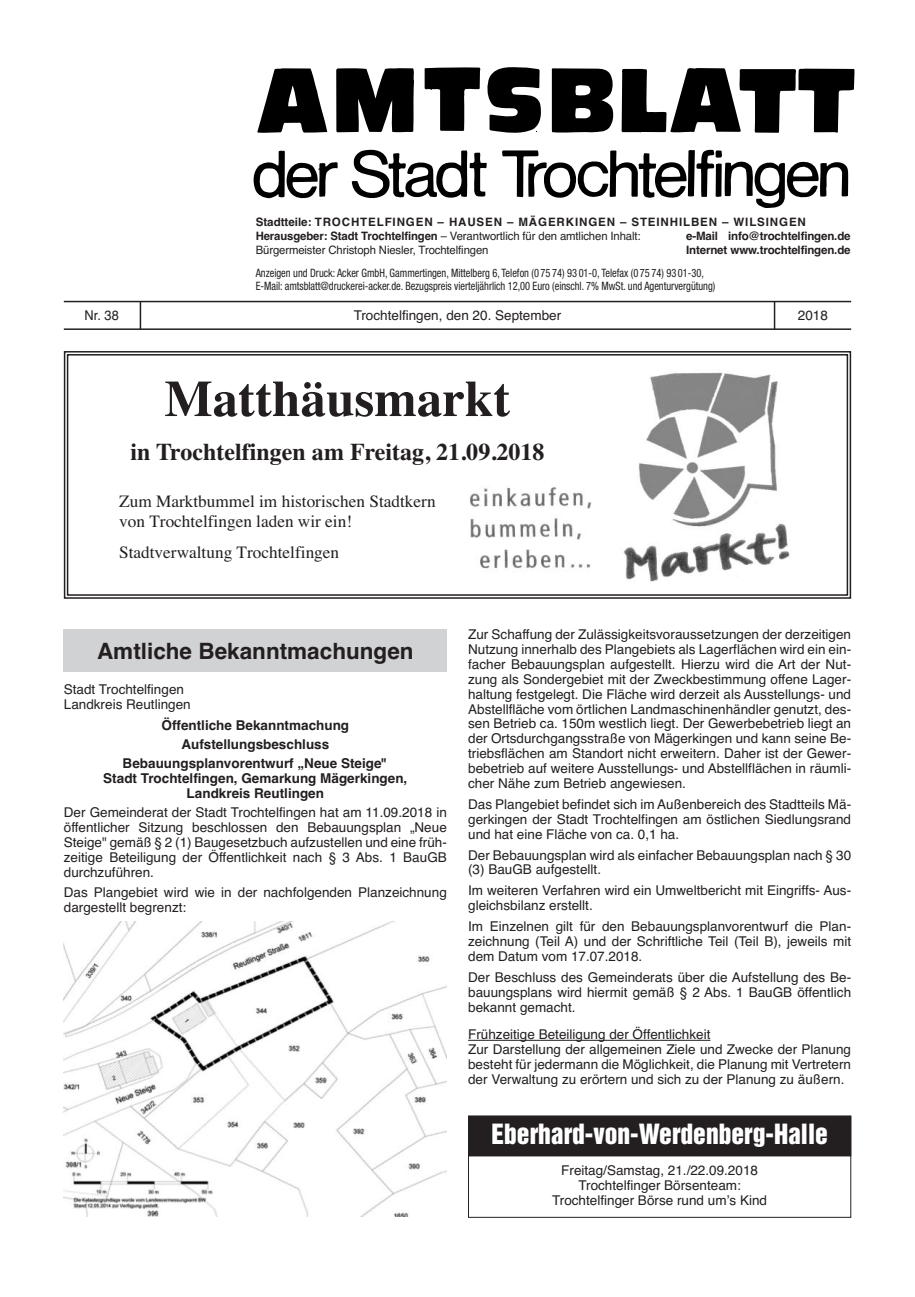
<style>
.page{position:relative;width:915px;height:1297px;background:#fff}
.page>*{position:absolute;margin:0;border:0;box-sizing:border-box;transform-origin:0 0}
.t1{font:700 51px "Times";color:#231f20}
.t2{font:25.5px "Helvetica Inserat";color:#fff}
.t3{font:700 24px "Times";color:#231f20}
.t4{font:700 22.5px "Helvetica";color:#231f20}
.t5{font:17.25px/19.5px "Times";color:#231f20}
.t6{font:13.5px/14.9px "Helvetica";color:#231f20}
.t7{font:700 13.5px/19.2px "Helvetica";color:#231f20;text-align:center}
.t8{font:13.5px "Helvetica";color:#231f20;scale:.95 1}
.t9{font:condensed 11.55px/13.5px "Helvetica Neue";color:#231f20;scale:.9 1}
.t10{font:700 11.55px/13.8px "Helvetica";letter-spacing:.075em;color:#231f20}
.t11{font:700 11.55px/13.8px "Helvetica";color:#231f20}
.s1{font-weight:400}
</style>
<div class="page">
<div style="left:64px;top:629px;width:382px;height:42px;background:#d1d2d4"></div>
<hr style="left:64px;top:301px;width:786px;height:1px;background:#231f20">
<hr style="left:64px;top:328px;width:786px;height:2px;background:#231f20">
<svg style="left:140px;top:302px;width:1px;height:26px"></svg>
<hr style="left:773px;top:302px;width:2px;height:27px;background:#231f20">
<svg style="left:424px;top:67px;width:56px;height:64px"></svg>
<svg style="left:336px;top:68px;width:78px;height:65px;background:#262626"></svg>
<svg style="left:621px;top:68px;width:233px;height:65px"></svg>
<svg style="left:257px;top:68px;width:70px;height:65px"></svg>
<svg style="left:551px;top:68px;width:62px;height:65px;background:#252525"></svg>
<svg style="left:487px;top:67px;width:54px;height:66px"></svg>
<svg style="left:502px;top:149px;width:346px;height:59px"></svg>
<svg style="left:253px;top:150px;width:85px;height:49px"></svg>
<svg style="left:352px;top:149px;width:135px;height:50px"></svg>
<hr style="left:468px;top:1040px;width:242px;height:1px;background:#231f20">
<div style="left:64px;top:351px;width:786px;height:248px;border:2px solid #231f20"></div>
<div style="left:67px;top:354px;width:780px;height:242px;border:2px solid #231f20"></div>
<img style="left:623px;top:372px;width:167px;height:210px">
<img style="left:470px;top:487px;width:122px;height:82px">
<img style="left:64px;top:921px;width:382px;height:296px">
<div style="left:468px;top:1116px;width:382px;height:102px;border:1px solid #231f20"></div>
<div style="left:468px;top:1116px;width:382px;height:39px;background:#231f20"></div>
<div style="left:468px;top:1116px;width:382px;height:40px;border:1px solid #231f20"></div>
<p class="t10" style="left:255px;top:216px;width:551px">Stadtteile: TROCHTELFINGEN – HAUSEN – MÄGERKINGEN – STEINHILBEN – WILSINGEN<br>Herausgeber: Stadt Trochtelfingen <span class="s1">– Verantwortlich für den amtlichen Inhalt:<br>Bürgermeister Christoph Niesler, Trochtelfingen</span></p>
<p class="t9" style="left:255px;top:267px;width:512px">Anzeigen und Druck: Acker GmbH, Gammertingen, Mittelberg 6, Telefon (0 75 74) 93 01-0, Telefax (0 75 74) 93 01-30,<br>E-Mail: amtsblatt@druckerei-acker.de. Bezugspreis vierteljährlich 12,00 Euro (einschl. 7% MwSt. und Agenturvergütung)</p>
<p class="t11" style="left:686px;top:229px;width:166px">e-Mail info@trochtelfingen.de<br>Internet www.trochtelfingen.de</p>
<p class="t8" style="left:85px;top:308px;width:38px">Nr. 38</p>
<p class="t6" style="left:353px;top:308px;width:209px">Trochtelfingen, den 20. September</p>
<p class="t6" style="left:797px;top:308px;width:32px">2018</p>
<h1 class="t1" style="left:164px;top:369px;width:347px">Matthäusmarkt</h1>
<h3 class="t3" style="left:130px;top:437px;width:415px">in Trochtelfingen am Freitag, 21.09.2018</h3>
<p class="t5" style="left:119px;top:491px;width:318px">Zum Marktbummel im historischen Stadtkern von Trochtelfingen laden wir ein!</p>
<p class="t5" style="left:119px;top:542px;width:221px">Stadtverwaltung Trochtelfingen</p>
<h3 class="t4" style="left:97px;top:638px;width:318px">Amtliche Bekanntmachungen</h3>
<p class="t6" style="left:64px;top:682px;width:128px">Stadt Trochtelfingen<br>Landkreis Reutlingen</p>
<p class="t7" style="left:123px;top:715px;width:267px">Öffentliche Bekanntmachung<br>Aufstellungsbeschluss<br>Bebauungsplanvorentwurf „Neue Steige"</p>
<p class="t7" style="left:103px;top:771px;width:305px;line-height:14.9px">Stadt Trochtelfingen, Gemarkung Mägerkingen,<br>Landkreis Reutlingen</p>
<p class="t6" style="left:64px;top:805px;width:384px;text-align:justify">Der Gemeinderat der Stadt Trochtelfingen hat am 11.09.2018 in öffentlicher Sitzung beschlossen den Bebauungsplan „Neue Steige" gemäß § 2 (1) Baugesetzbuch aufzustellen und eine früh&shy;zeitige Beteiligung der Öffentlichkeit nach § 3 Abs. 1 BauGB durchzuführen.</p>
<p class="t6" style="left:64px;top:885px;width:384px">Das Plangebiet wird wie in der nachfolgenden Planzeichnung dargestellt begrenzt:</p>
<p class="t6" style="left:468px;top:627px;width:384px;text-align:justify">Zur Schaffung der Zulässigkeitsvoraussetzungen der derzeitigen Nutzung innerhalb des Plangebiets als Lagerflächen wird ein ein&shy;facher Bebauungsplan aufgestellt. Hierzu wird die Art der Nut&shy;zung als Sondergebiet mit der Zweckbestimmung offene Lager&shy;haltung festgelegt. Die Fläche wird derzeit als Ausstellungs- und Abstellfläche vom örtlichen Landmaschinenhändler genutzt, des&shy;sen Betrieb ca. 150m westlich liegt. Der Gewerbebetrieb liegt an der Ortsdurchgangsstraße von Mägerkingen und kann seine Be&shy;triebsflächen am Standort nicht erweitern. Daher ist der Gewer&shy;bebetrieb auf weitere Ausstellungs- und Abstellflächen in räumli&shy;cher Nähe zum Betrieb angewiesen.</p>
<p class="t6" style="left:468px;top:797px;width:384px;text-align:justify">Das Plangebiet befindet sich im Außenbereich des Stadtteils Mä&shy;gerkingen der Stadt Trochtelfingen am östlichen Siedlungsrand und hat eine Fläche von ca. 0,1 ha.</p>
<p class="t6" style="left:468px;top:847px;width:384px">Der Bebauungsplan wird als einfacher Bebauungsplan nach § 30 (3) BauGB aufgestellt.</p>
<p class="t6" style="left:468px;top:883px;width:384px">Im weiteren Verfahren wird ein Umweltbericht mit Eingriffs- Aus&shy;gleichsbilanz erstellt.</p>
<p class="t6" style="left:468px;top:919px;width:384px;text-align:justify">Im Einzelnen gilt für den Bebauungsplanvorentwurf die Plan&shy;zeichnung (Teil A) und der Schriftliche Teil (Teil B), jeweils mit dem Datum vom 17.07.2018.</p>
<p class="t6" style="left:468px;top:970px;width:384px;text-align:justify">Der Beschluss des Gemeinderats über die Aufstellung des Be&shy;bauungsplans wird hiermit gemäß § 2 Abs. 1 BauGB öffentlich bekannt gemacht.</p>
<p class="t6" style="left:468px;top:1027px;width:384px">Frühzeitige Beteiligung der Öffentlichkeit<br>Zur Darstellung der allgemeinen Ziele und Zwecke der Planung besteht für jedermann die Möglichkeit, die Planung mit Vertretern der Verwaltung zu erörtern und sich zu der Planung zu äußern.</p>
<h2 class="t2" style="left:491px;top:1123px;width:338px">Eberhard-von-Werdenberg-Halle</h2>
<p class="t6" style="left:552px;top:1163px;width:216px;text-align:center">Freitag/Samstag, 21./22.09.2018<br>Trochtelfinger Börsenteam:<br>Trochtelfinger Börse rund um’s Kind</p>
</div>
